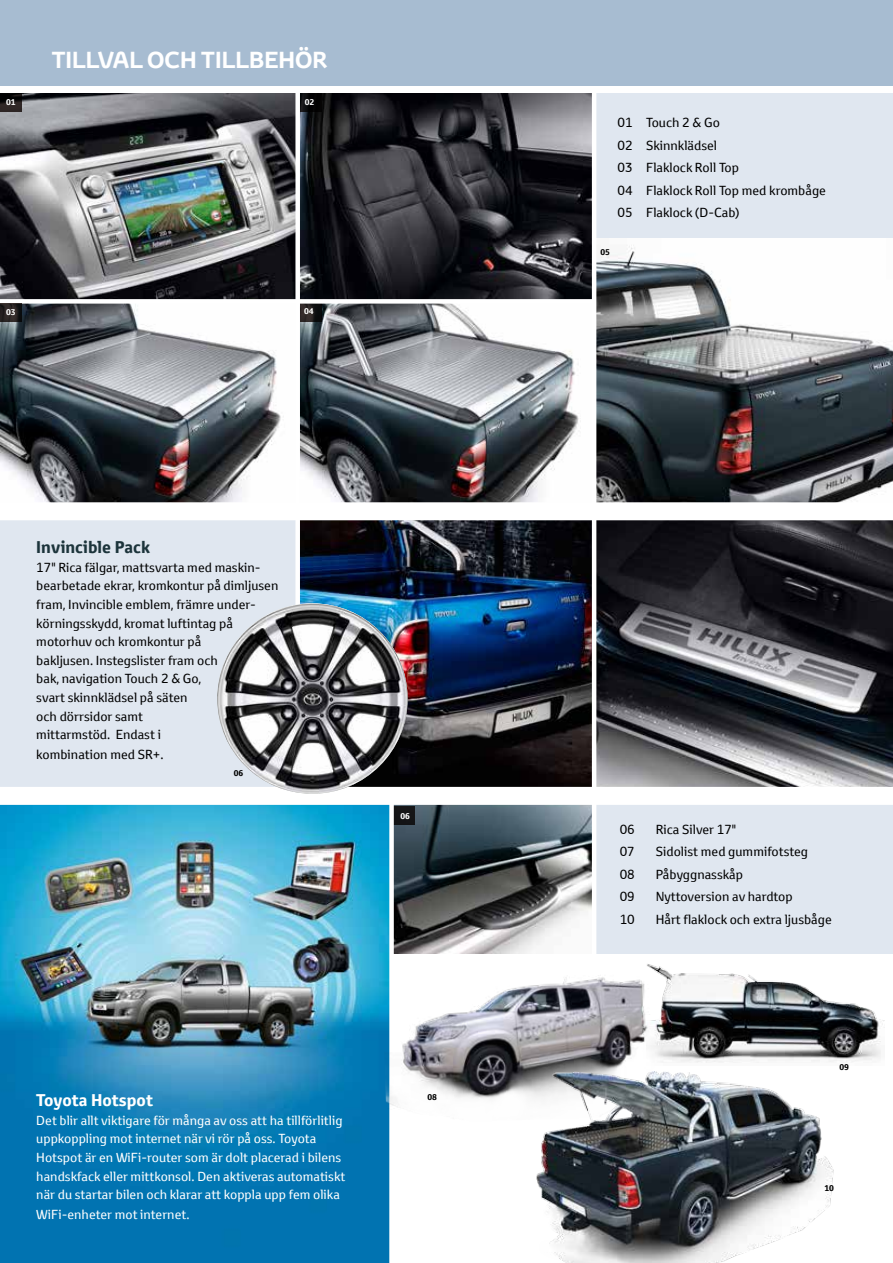
<style>
.page{position:relative;width:893px;height:1263px;background:#fff}
.page>*{position:absolute;margin:0;border:0;box-sizing:border-box;transform-origin:0 0}
.t1{font:700 22.5px "Toyota Display";color:#fff}
.t2{font:700 16.5px "Toyota Text";color:#1c343b}
.t3{font:700 16.5px "Toyota Text";color:#fff}
.t4{font:12.75px/18.8px "Toyota Text";color:#000}
.t5{font:12.75px/18.8px "Toyota Text";color:#fff}
.t6{font:700 8.1px "Toyota Text";color:#fff}
.t7{font:700 8.1px "Toyota Text";color:#000}
</style>
<div class="page">
<div style="left:594px;top:792px;width:299px;height:161px;background:#e0e7f0"></div>
<img style="left:300px;top:94px;width:292px;height:205px">
<svg style="left:300px;top:304px;width:281px;height:198px"></svg>
<svg style="left:300px;top:94px;width:21px;height:18px"></svg>
<svg style="left:300px;top:304px;width:21px;height:18px"></svg>
<img style="left:0;top:304px;width:281px;height:198px">
<img style="left:0;top:94px;width:295px;height:205px">
<svg style="left:0;top:94px;width:21px;height:18px"></svg>
<div style="left:594px;top:94px;width:299px;height:144px;background:#e0e7f0"></div>
<div style="left:0;top:507px;width:893px;height:291px;background:#e0e7f0"></div>
<div style="left:0;top:0;width:893px;height:85px;background:#a7bcd1"></div>
<img style="left:596px;top:245px;width:297px;height:257px">
<img style="left:394px;top:805px;width:198px;height:148px">
<svg style="left:596px;top:520px;width:297px;height:267px;background:#424248"></svg>
<img style="left:300px;top:520px;width:292px;height:267px">
<div style="left:394px;top:806px;width:21px;height:18px;background:#151517"></div>
<img style="left:647px;top:964px;width:237px;height:99px">
<div style="left:295px;top:88px;width:5px;height:694px;background:#fff"></div>
<img style="left:0;top:805px;width:389px;height:458px">
<div style="left:0;top:502px;width:893px;height:18px;background:#fff"></div>
<div style="left:0;top:787px;width:893px;height:18px;background:#fff"></div>
<img style="left:217px;top:603px;width:191px;height:191px;border-radius:95px">
<svg style="left:0;top:304px;width:21px;height:18px"></svg>
<hr style="left:592px;top:87px;width:4px;height:882px;background:#fff">
<img style="left:382px;top:972px;width:290px;height:153px">
<img style="left:522px;top:1071px;width:312px;height:192px">
<p class="t6" style="left:6px;top:97px;width:11px">01</p>
<h1 class="t1" style="left:52px;top:44px;width:277px">TILLVAL OCH TILLBEHÖR</h1>
<p class="t6" style="left:305px;top:97px;width:11px">02</p>
<p class="t6" style="left:6px;top:307px;width:11px">03</p>
<p class="t6" style="left:304px;top:306px;width:11px">04</p>
<p class="t2" style="left:36px;top:536px;width:115px">Invincible Pack</p>
<p class="t4" style="left:36px;top:558px;width:244px">17" Rica fälgar, mattsvarta med maskin&shy;bearbetade ekrar, kromkontur på dimljusen fram, Invincible emblem, främre under&shy;körningsskydd, kromat luftintag på motorhuv och kromkontur på<br>bakljusen. Instegslister fram och<br>bak, navigation Touch 2 &amp; Go,<br>svart skinnklädsel på säten<br>och dörrsidor samt<br>mittarmstöd. Endast i<br>kombination med SR+.</p>
<p class="t7" style="left:234px;top:768px;width:11px">06</p>
<p class="t6" style="left:400px;top:810px;width:11px">06</p>
<p class="t3" style="left:36px;top:1089px;width:118px">Toyota Hotspot</p>
<p class="t5" style="left:36px;top:1111px;width:311px">Det blir allt viktigare för många av oss att ha tillförlitlig uppkoppling mot internet när vi rör på oss. Toyota Hotspot är en WiFi-router som är dolt placerad i bilens handskfack eller mittkonsol. Den aktiveras automatiskt när du startar bilen och klarar att koppla upp fem olika WiFi-enheter mot internet.</p>
<p class="t7" style="left:427px;top:1092px;width:11px">08</p>
<p class="t4" style="left:618px;top:111px;width:210px;line-height:22.5px">01 Touch 2 &amp; Go<br>02 Skinnklädsel<br>03 Flaklock Roll Top<br>04 Flaklock Roll Top med krombåge<br>05 Flaklock (D-Cab)</p>
<p class="t7" style="left:600px;top:247px;width:11px">05</p>
<p class="t4" style="left:620px;top:819px;width:17px">06</p>
<p class="t4" style="left:656px;top:819px;width:82px">Rica Silver 17"</p>
<p class="t4" style="left:620px;top:842px;width:17px">07</p>
<p class="t4" style="left:656px;top:842px;width:154px">Sidolist med gummifotsteg</p>
<p class="t4" style="left:620px;top:864px;width:17px">08</p>
<p class="t4" style="left:656px;top:864px;width:89px">Påbyggnasskåp</p>
<p class="t4" style="left:620px;top:887px;width:17px">09</p>
<p class="t4" style="left:656px;top:887px;width:139px">Nyttoversion av hardtop</p>
<p class="t4" style="left:620px;top:910px;width:17px">10</p>
<p class="t4" style="left:656px;top:910px;width:178px">Hårt flaklock och extra ljusbåge</p>
<p class="t7" style="left:839px;top:1062px;width:11px">09</p>
<p class="t7" style="left:824px;top:1183px;width:11px">10</p>
</div>
